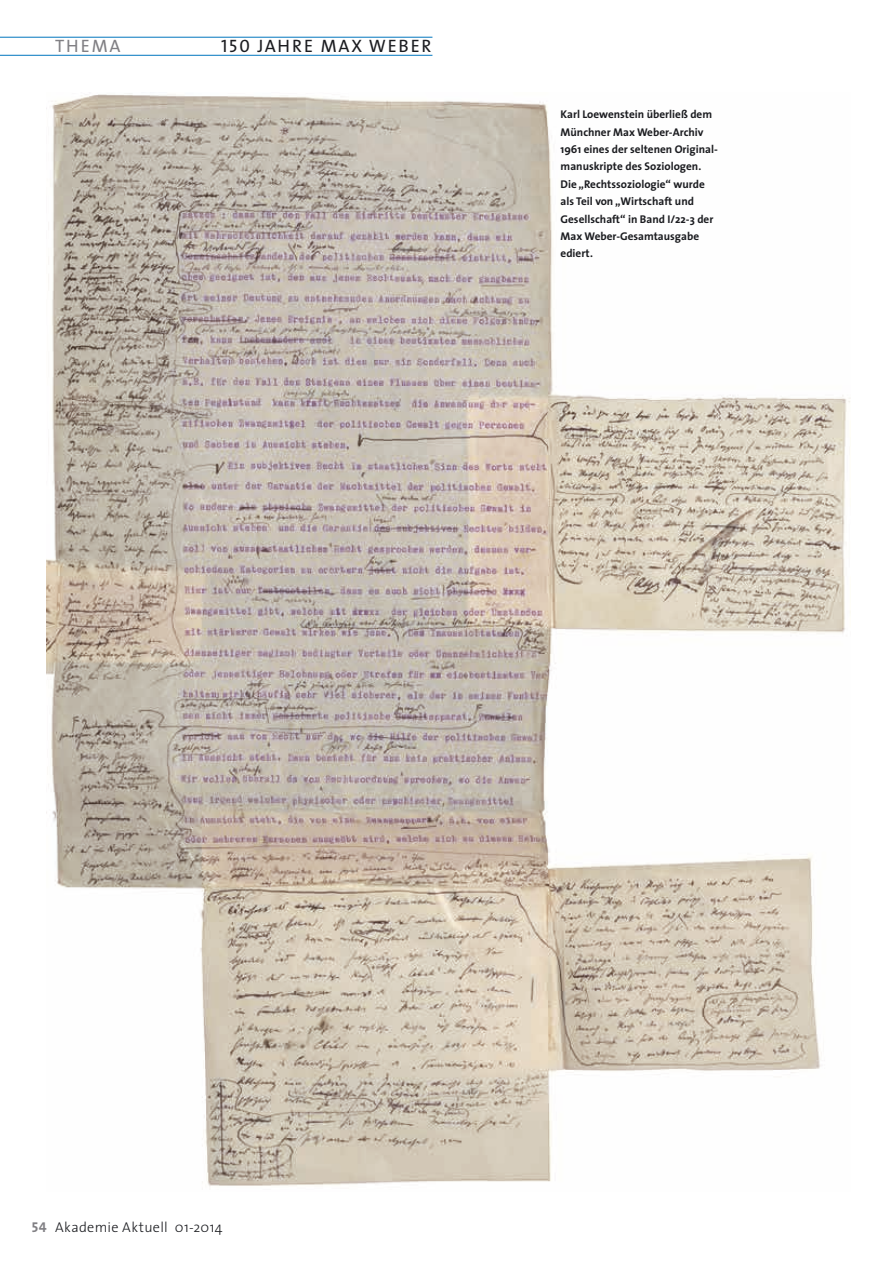
<style>
.page{position:relative;width:893px;height:1263px;background:#fff}
.page>*{position:absolute;margin:0;border:0;box-sizing:border-box;transform-origin:0 0}
.t1{font:18px "The Sans";letter-spacing:.1em;color:#1b1c20}
.t2{font:18px "The Sans";letter-spacing:.095em;color:#818084}
.t3{font:300 14.25px "The Sans";letter-spacing:.02em;color:#1b1c20}
.t4{font:700 11.25px/17.4px "The Sans";color:#1b1c20}
.s1{font-family:"The Sans Caps"}
.s2{font-family:"The Sans Bold Caps";font-weight:400;color:#818084}
</style>
<div class="page">
<img style="left:47px;top:93px;width:803px;height:1094px">
<hr style="left:0;top:55px;width:432px;height:1px;background:#0076be">
<hr style="left:0;top:37px;width:432px;height:1px;background:#0076be">
<h1 class="t2" style="left:55px;top:31px;width:67px">THEMA</h1>
<h1 class="t1" style="left:221px;top:31px;width:212px"><span class="s1">150</span> JAHRE MAX WEBER</h1>
<p class="t4" style="left:561px;top:105px;width:159px">Karl Loewenstein überließ dem<br>Münchner Max Weber-Archiv<br>1961 eines der seltenen Original&shy;manuskripte des Soziologen.<br>Die „Rechtssoziologie“ wurde als Teil von „Wirtschaft und<br>Gesellschaft“ in Band I/22-3 der<br>Max Weber-Gesamtausgabe ediert.</p>
<p class="t3" style="left:32px;top:1215px;width:192px"><span class="s2">54</span> Akademie Aktuell 01-2014</p>
</div>
